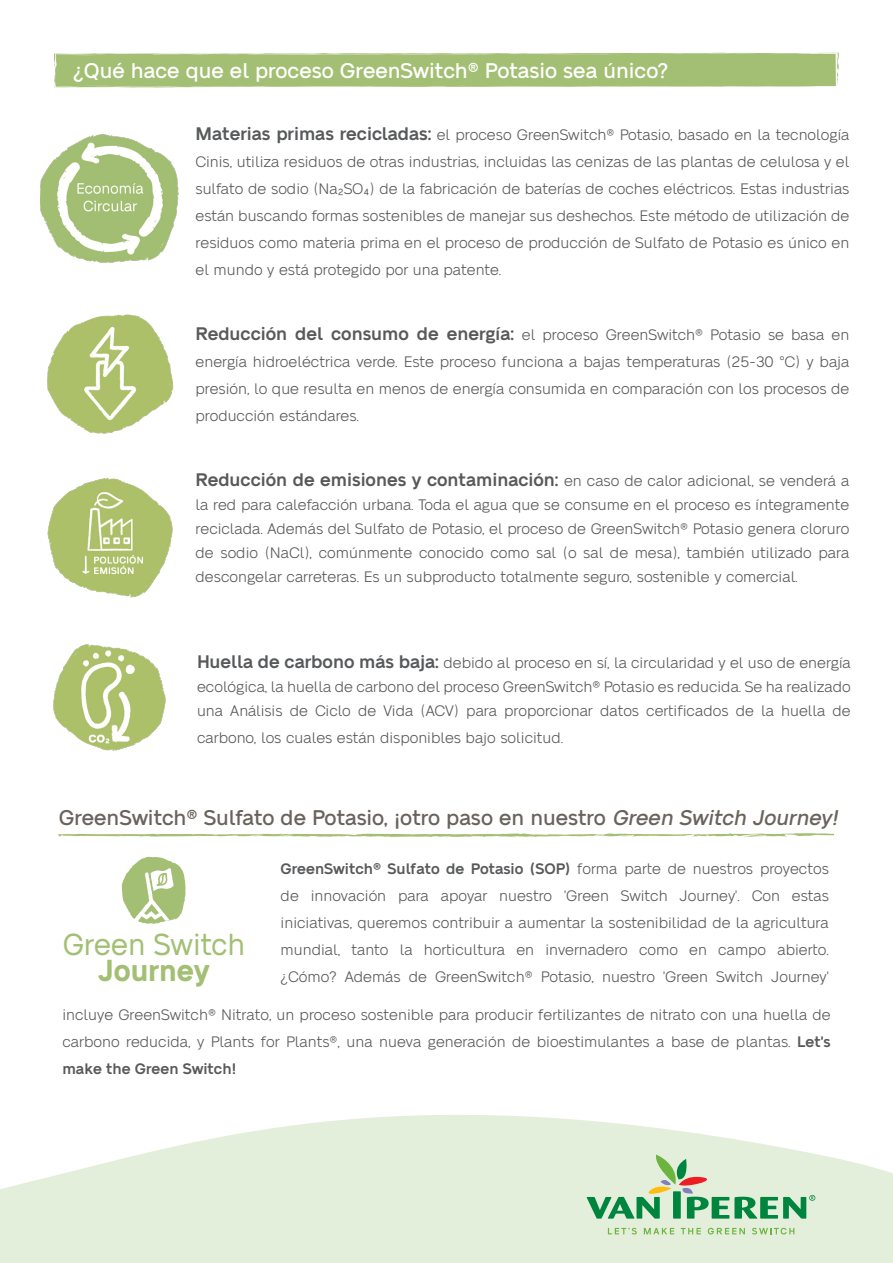
<style>
.page{position:relative;width:893px;height:1263px;background:#fff}
.page>*{position:absolute;margin:0;border:0;box-sizing:border-box;transform-origin:0 0}
.t1{font:30px "Neue Alte Grotesk";color:#a3bf73;scale:.96 1}
.t2{font:700 30px "Neue Alte Grotesk";color:#a3bf73;scale:.96 1}
.t3{font:500 21px "Neue Alte Grotesk";color:#69635b}
.t4{font:500 21px "Neue Alte Grotesk";color:#fff}
.t5{font:600 18px "Neue Alte Grotesk";color:#58595b}
.t6{font:15px/27px "Neue Alte Grotesk";color:#58595b;text-align:justify}
.s1{font-weight:600;font-size:18px}
.s2{font-weight:400;font-size:15px}
.s3{font-style:italic}
.s4{font-weight:600}
</style>
<div class="page">
<svg style="left:0;top:1115px;width:893px;height:148px;fill:#e4efdb"></svg>
<img style="left:40px;top:134px;width:139px;height:129px">
<svg style="left:54px;top:53px;width:785px;height:35px;background:#a8c27b"></svg>
<svg style="left:587px;top:1154px;width:228px;height:64px;background:#b8d7b8"></svg>
<svg style="left:608px;top:1228px;width:29px;height:6px"></svg>
<svg style="left:644px;top:1228px;width:30px;height:6px"></svg>
<svg style="left:681px;top:1228px;width:20px;height:6px"></svg>
<svg style="left:708px;top:1228px;width:37px;height:6px"></svg>
<svg style="left:752px;top:1228px;width:42px;height:6px"></svg>
<img style="left:47px;top:478px;width:126px;height:120px">
<img style="left:47px;top:314px;width:127px;height:120px">
<img style="left:53px;top:644px;width:113px;height:107px">
<svg style="left:59px;top:833px;width:774px;height:4px"></svg>
<svg style="left:122px;top:857px;width:64px;height:67px"></svg>
<h2 class="t4" style="left:73px;top:59px;width:596px">¿Qué hace que el proceso GreenSwitch® Potasio sea único?</h2>
<p class="t6" style="left:196px;top:122px;width:655px"><span class="s1">Materias primas recicladas:</span> el proceso GreenSwitch® Potasio, basado en la tecnología Cinis, utiliza residuos de otras industrias, incluidas las cenizas de las plantas de celulosa y el sulfato de sodio (Na2SO4) de la fabricación de baterías de coches eléctricos. Estas industrias están buscando formas sostenibles de manejar sus deshechos. Este método de utilización de residuos como materia prima en el proceso de producción de Sulfato de Potasio es único en el mundo y está protegido por una patente.</p>
<p class="t6" style="left:196px;top:321px;width:655px"><span class="s1">Reducción del consumo de energía:</span> el proceso GreenSwitch® Potasio se basa en energía hidroeléctrica verde. Este proceso funciona a bajas temperaturas (25-30 °C) y baja presión, lo que resulta en menos de energía consumida en comparación con los procesos de producción estándares.</p>
<p class="t5" style="left:196px;top:469px;width:655px">Reducción de emisiones y contaminación: <span class="s2">en caso de calor adicional, se venderá a</span></p>
<p class="t6" style="left:196px;top:493px;width:655px;line-height:24px">la red para calefacción urbana. Toda el agua que se consume en el proceso es íntegramente reciclada. Además del Sulfato de Potasio, el proceso de GreenSwitch® Potasio genera cloruro de sodio (NaCl), comúnmente conocido como sal (o sal de mesa), también utilizado para descongelar carreteras. Es un subproducto totalmente seguro, sostenible y comercial.</p>
<p class="t6" style="left:197px;top:651px;width:655px;line-height:24px"><span class="s1">Huella de carbono más baja:</span> debido al proceso en sí, la circularidad y el uso de energía ecológica, la huella de carbono del proceso GreenSwitch® Potasio es reducida. Se ha realizado una Análisis de Ciclo de Vida (ACV) para proporcionar datos certificados de la huella de</p>
<p class="t6" style="left:197px;top:725px;width:368px">carbono, los cuales están disponibles bajo solicitud.</p>
<h2 class="t3" style="left:59px;top:806px;width:785px">GreenSwitch® Sulfato de Potasio, ¡otro paso en nuestro <span class="s3">Green Switch Journey!</span></h2>
<h1 class="t1" style="left:63px;top:927px;width:192px">Green Switch</h1>
<h1 class="t2" style="left:98px;top:952px;width:118px">Journey</h1>
<p class="t6" style="left:281px;top:855px;width:550px"><span class="s4">GreenSwitch® Sulfato de Potasio (SOP)</span> forma parte de nuestros proyectos de innovación para apoyar nuestro 'Green Switch Journey'. Con estas iniciativas, queremos contribuir a aumentar la sostenibilidad de la agricultura mundial, tanto la horticultura en invernadero como en campo abierto. ¿Cómo? Además de GreenSwitch® Potasio, nuestro 'Green Switch Journey'</p>
<p class="t6" style="left:62px;top:1001px;width:770px">incluye GreenSwitch® Nitrato, un proceso sostenible para producir fertilizantes de nitrato con una huella de carbono reducida, y Plants for Plants®, una nueva generación de bioestimulantes a base de plantas. <span class="s4">Let's make the Green Switch!</span></p>
</div>
